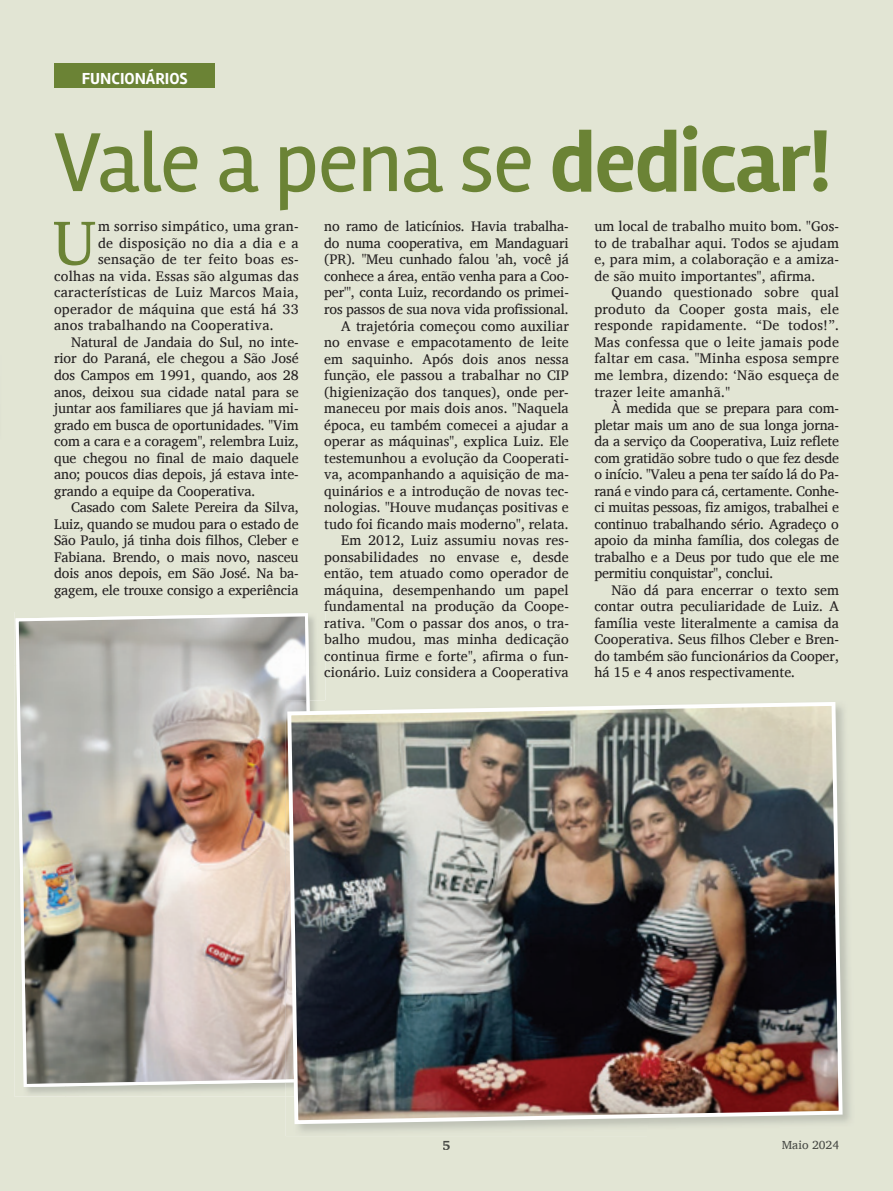
<style>
.page{position:relative;width:893px;height:1191px;background:#e2e5d4}
.page>*{position:absolute;margin:0;border:0;box-sizing:border-box;transform-origin:0 0}
.t1{font:86.4px "Rambla";letter-spacing:-.015em;color:#6b8335}
.t2{font:63.45px "Charis SIL";color:#6b8335}
.t3{font:700 16.5px "Rambla";color:#fff}
.t4{font:14.25px/16.5px "Charis SIL";letter-spacing:.005em;color:#231f20;text-align:justify}
.t5{font:700 13.5px "Charis SIL";color:#312f30}
.t6{font:12px "Charis SIL";color:#312f30}
.s1{font-weight:700}
</style>
<div class="page">
<div style="left:443px;top:1140px;width:7px;height:9px;background:#e2e5d4"></div>
<div style="left:782px;top:1140px;width:57px;height:9px;background:#e2e5d4"></div>
<img style="left:14px;top:612px;width:311px;height:53px">
<img style="left:14px;top:665px;width:51px;height:431px">
<img style="left:316px;top:665px;width:9px;height:35px">
<img style="left:65px;top:1087px;width:220px;height:9px">
<img style="left:16px;top:613px;width:300px;height:474px">
<div style="left:54px;top:64px;width:161px;height:24px;background:#6b8335"></div>
<img style="left:0;top:112px;width:2px;height:337px">
<img style="left:648px;top:700px;width:207px;height:436px">
<img style="left:286px;top:1126px;width:362px;height:10px">
<img style="left:285px;top:700px;width:559px;height:426px">
<p class="t3" style="left:82px;top:68px;width:108px">FUNCIONÁRIOS</p>
<h1 class="t1" style="left:54px;top:111px;width:778px">Vale a pena se <span class="s1">dedicar!</span></h1>
<p class="t4" style="left:594px;top:218px;width:246px">um local de trabalho muito bom. "Gos&shy;to de trabalhar aqui. Todos se ajudam e, para mim, a colaboração e a amiza&shy;de são muito importantes", afirma.</p>
<p class="t4" style="left:594px;top:284px;width:246px;text-indent:17px">Quando questionado sobre qual produto da Cooper gosta mais, ele responde rapidamente. “De todos!”.<br>Mas confessa que o leite jamais pode faltar em casa. "Minha esposa sempre me lembra, dizendo: ‘Não esqueça de trazer leite amanhã."</p>
<p class="t4" style="left:594px;top:400px;width:246px;text-indent:17px">À medida que se prepara para com&shy;pletar mais um ano de sua longa jorna&shy;da a serviço da Cooperativa, Luiz reflete com gratidão sobre tudo o que fez desde o início. "Valeu a pena ter saído lá do Pa&shy;raná e vindo para cá, certamente. Conhe&shy;ci muitas pessoas, fiz amigos, trabalhei e continuo trabalhando sério. Agradeço o apoio da minha família, dos colegas de trabalho e a Deus por tudo que ele me permitiu conquistar", conclui.</p>
<p class="t4" style="left:594px;top:581px;width:246px;text-indent:17px">Não dá para encerrar o texto sem contar outra peculiaridade de Luiz. A família veste literalmente a camisa da Cooperativa. Seus filhos Cleber e Bren&shy;do também são funcionários da Cooper, há 15 e 4 anos respectivamente.</p>
<p class="t4" style="left:324px;top:218px;width:246px;text-align:right">no ramo de laticínios. Havia trabalha&shy;do numa cooperativa, em Mandaguari (PR). "Meu cunhado falou 'ah, você já conhece a área, então venha para a Coo&shy;per'", conta Luiz, recordando os primei&shy;ros passos de sua nova vida profissional.<br>A trajetória começou como auxiliar no envase e empacotamento de leite em saquinho. Após dois anos nessa função, ele passou a trabalhar no CIP (higienização dos tanques), onde per&shy;maneceu por mais dois anos. "Naquela época, eu também comecei a ajudar a operar as máquinas", explica Luiz. Ele testemunhou a evolução da Cooperati&shy;va, acompanhando a aquisição de ma&shy;quinários e a introdução de novas tec&shy;nologias. "Houve mudanças positivas e tudo foi ficando mais moderno", relata.<br>Em 2012, Luiz assumiu novas res&shy;ponsabilidades no envase e, desde então, tem atuado como operador de máquina, desempenhando um papel fundamental na produção da Coope&shy;rativa. "Com o passar dos anos, o tra&shy;balho mudou, mas minha dedicação continua firme e forte", afirma o fun&shy;cionário. Luiz considera a Cooperativa</p>
<h2 class="t2" style="left:52px;top:205px;width:46px">U</h2>
<p class="t4" style="left:98px;top:218px;width:202px">m sorriso simpático, uma gran-</p>
<p class="t4" style="left:98px;top:235px;width:202px">de disposição no dia a dia e a</p>
<p class="t4" style="left:98px;top:251px;width:202px">sensação de ter feito boas es-</p>
<p class="t4" style="left:54px;top:268px;width:246px">colhas na vida. Essas são algumas das</p>
<p class="t4" style="left:54px;top:284px;width:246px">características de Luiz Marcos Maia,</p>
<p class="t4" style="left:54px;top:301px;width:246px">operador de máquina que está há 33</p>
<p class="t4" style="left:54px;top:317px;width:221px">anos trabalhando na Cooperativa.</p>
<p class="t4" style="left:71px;top:334px;width:229px">Natural de Jandaia do Sul, no inte-</p>
<p class="t4" style="left:54px;top:350px;width:246px">rior do Paraná, ele chegou a São José</p>
<p class="t4" style="left:54px;top:367px;width:246px">dos Campos em 1991, quando, aos 28</p>
<p class="t4" style="left:54px;top:383px;width:246px">anos, deixou sua cidade natal para se</p>
<p class="t4" style="left:54px;top:400px;width:246px">juntar aos familiares que já haviam mi-</p>
<p class="t4" style="left:54px;top:416px;width:246px">grado em busca de oportunidades. "Vim</p>
<p class="t4" style="left:54px;top:433px;width:246px">com a cara e a coragem", relembra Luiz,</p>
<p class="t4" style="left:54px;top:449px;width:246px">que chegou no final de maio daquele</p>
<p class="t4" style="left:54px;top:466px;width:246px">ano; poucos dias depois, já estava inte-</p>
<p class="t4" style="left:54px;top:482px;width:203px">grando a equipe da Cooperativa.</p>
<p class="t4" style="left:71px;top:499px;width:229px">Casado com Salete Pereira da Silva,</p>
<p class="t4" style="left:54px;top:515px;width:246px">Luiz, quando se mudou para o estado de</p>
<p class="t4" style="left:54px;top:532px;width:246px">São Paulo, já tinha dois filhos, Cleber e</p>
<p class="t4" style="left:54px;top:548px;width:246px">Fabiana. Brendo, o mais novo, nasceu</p>
<p class="t4" style="left:54px;top:565px;width:246px">dois anos depois, em São José. Na ba-</p>
<p class="t4" style="left:54px;top:581px;width:246px">gagem, ele trouxe consigo a experiência</p>
<p class="t5" style="left:442px;top:1137px;width:9px">5</p>
<p class="t6" style="left:782px;top:1138px;width:59px">Maio 2024</p>
</div>
